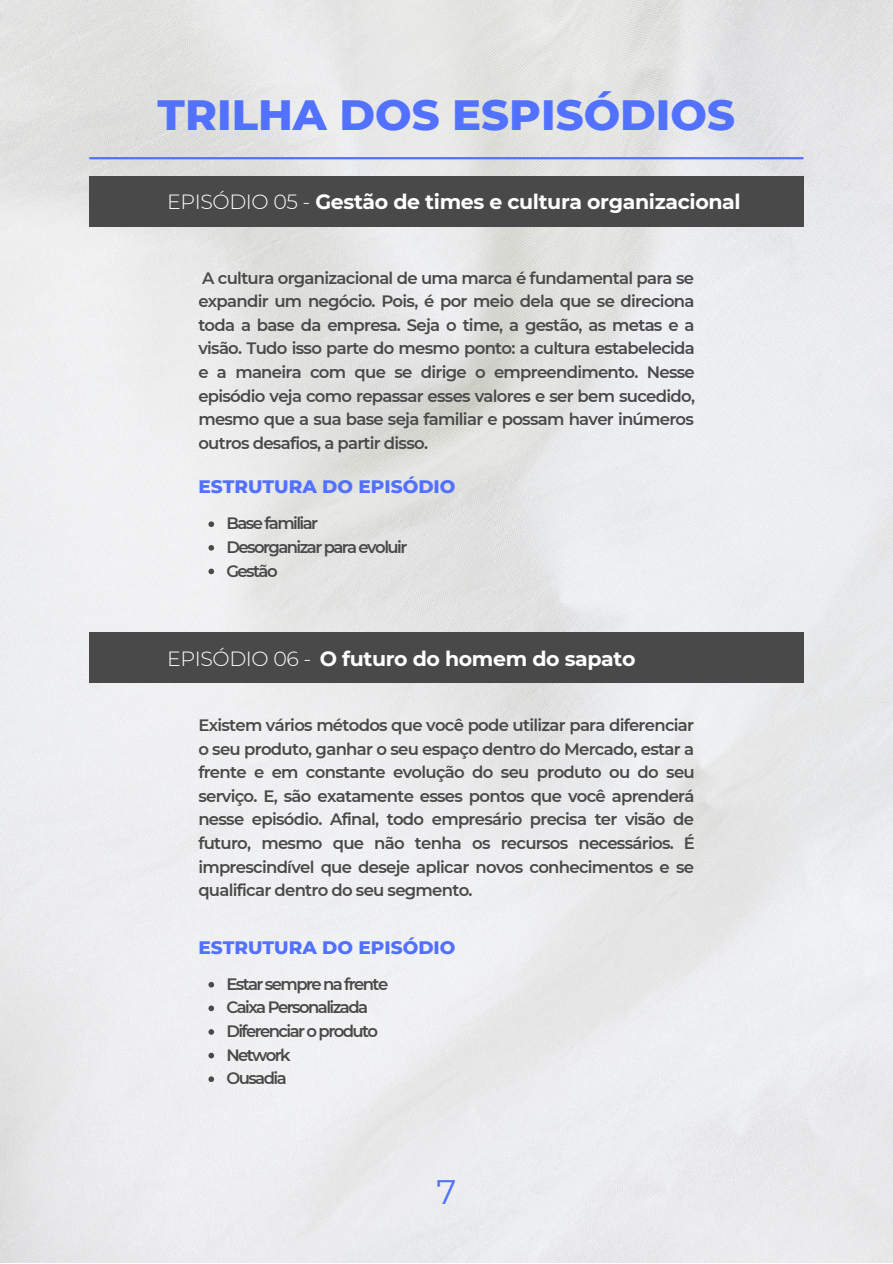
<style>
.page{position:relative;width:893px;height:1264px;background:#fff}
.page>*{position:absolute;margin:0;border:0;box-sizing:border-box;transform-origin:0 0}
.t1{font:800 43.2px "Montserrat";color:#5271ff}
.t2{font:33.9px "Montserrat";color:#5271ff}
.t3{font:700 20.55px "Montserrat";letter-spacing:-.02em;color:#fff}
.t4{font:800 18.45px "Montserrat";color:#5271ff}
.t5{font:600 16.5px/23.5px "Montserrat";letter-spacing:-.095em;color:#494949;text-align:justify}
.s1{font-weight:300}
</style>
<div class="page">
<img style="left:0;top:0;width:892px;height:1262px">
<hr style="left:89px;top:157px;width:714px;height:2px;background:#5271ff">
<div style="left:89px;top:176px;width:714px;height:50px;background:#494949"></div>
<div style="left:89px;top:632px;width:714px;height:50px;background:#494949"></div>
<svg style="left:208px;top:521px;width:6px;height:6px"></svg>
<svg style="left:208px;top:545px;width:6px;height:5px"></svg>
<svg style="left:208px;top:568px;width:6px;height:6px"></svg>
<svg style="left:208px;top:981px;width:6px;height:6px"></svg>
<svg style="left:208px;top:1005px;width:6px;height:6px"></svg>
<svg style="left:208px;top:1029px;width:6px;height:5px"></svg>
<svg style="left:208px;top:1052px;width:6px;height:6px"></svg>
<svg style="left:208px;top:1076px;width:6px;height:5px"></svg>
<h1 class="t1" style="left:158px;top:88px;width:579px">TRILHA DOS ESPISÓDIOS</h1>
<p class="t3" style="left:167px;top:189px;width:575px"><span class="s1">EPISÓDIO 05 -</span> Gestão de times e cultura organizacional</p>
<p class="t5" style="left:198px;top:266px;width:498px">A cultura organizacional de uma marca é fundamental para se expandir um negócio. Pois, é por meio dela que se direciona toda a base da empresa. Seja o time, a gestão, as metas e a visão. Tudo isso parte do mesmo ponto: a cultura estabelecida e a maneira com que se dirige o empreendimento. Nesse episódio veja como repassar esses valores e ser bem sucedido, mesmo que a sua base seja familiar e possam haver inúmeros outros desafios, a partir disso.</p>
<p class="t4" style="left:198px;top:475px;width:258px">ESTRUTURA DO EPISÓDIO</p>
<p class="t5" style="left:226px;top:511px;width:182px;text-align:left">Base familiar<br>Desorganizar para evoluir<br>Gestão</p>
<p class="t3" style="left:167px;top:645px;width:470px"><span class="s1">EPISÓDIO 06 -</span> O futuro do homem do sapato</p>
<p class="t5" style="left:198px;top:713px;width:498px">Existem vários métodos que você pode utilizar para diferenciar o seu produto, ganhar o seu espaço dentro do Mercado, estar a frente e em constante evolução do seu produto ou do seu serviço. E, são exatamente esses pontos que você aprenderá nesse episódio. Afinal, todo empresário precisa ter visão de futuro, mesmo que não tenha os recursos necessários. É imprescindível que deseje aplicar novos conhecimentos e se qualificar dentro do seu segmento.</p>
<p class="t4" style="left:198px;top:935px;width:258px">ESTRUTURA DO EPISÓDIO</p>
<p class="t5" style="left:226px;top:972px;width:163px;text-align:left">Estar sempre na frente<br>Caixa Personalizada<br>Diferenciar o produto<br>Network<br>Ousadia</p>
<h2 class="t2" style="left:436px;top:1171px;width:21px">7</h2>
</div>
